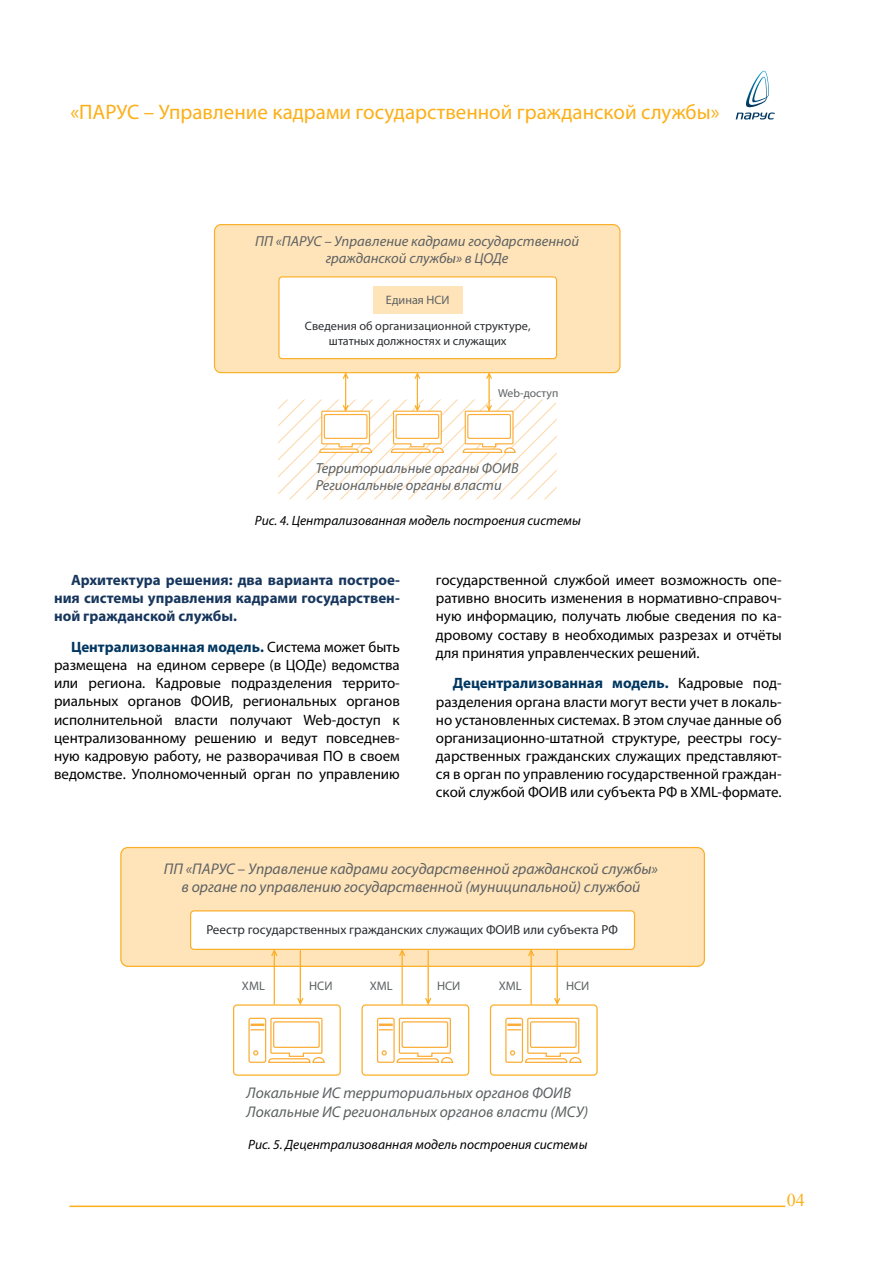
<style>
.page{position:relative;width:893px;height:1263px;background:#fff}
.page>*{position:absolute;margin:0;border:0;box-sizing:border-box;transform-origin:0 0}
.t1{font:21px "Myriad Pro";color:#fcaf17}
.t2{font:18px "Times New Roman";color:#fcaf17}
.t3{font:italic 15.45px/18.6px "Myriad Pro";color:#5d6162;text-align:center}
.t4{font:15px/18px "Myriad Pro";color:#000;text-align:justify}
.t5{font:700 15px/18px "Myriad Pro";color:#17365d;text-align:justify}
.t6{font:italic 14.55px/17.4px "Myriad Pro";color:#5d6162;text-align:center}
.t7{font:italic 13.5px "Myriad Pro";color:#000}
.t8{font:13.05px "Myriad Pro";color:#2b2e31}
.t9{font:12.45px "Myriad Pro";color:#5d6162}
.t10{font:12.15px/14.7px "Myriad Pro";color:#2b2e31;text-align:center}
.t11{font:12.15px "Myriad Pro";color:#5d6162}
.t12{font:11.55px "Myriad Pro";color:#5d6162}
.s1{font-weight:700;color:#003660}
</style>
<div class="page">
<hr style="left:69px;top:1205px;width:716px;height:2px;background:#fcaf17">
<div style="left:121px;top:847px;width:583px;height:119px;background:#ffe4ba;border-radius:7px"></div>
<div style="left:120px;top:847px;width:585px;height:120px;border:1px solid #fbae26;border-radius:7px"></div>
<div style="left:191px;top:911px;width:443px;height:38px;background:#fff;border-radius:4px"></div>
<div style="left:190px;top:910px;width:445px;height:40px;border:1px solid #fbae26;border-radius:4px"></div>
<div style="left:233px;top:1004px;width:108px;height:72px;border:1px solid #fbae26;border-radius:4px"></div>
<svg style="left:248px;top:1017px;width:77px;height:46px"></svg>
<div style="left:361px;top:1004px;width:108px;height:72px;border:1px solid #fbae26;border-radius:4px"></div>
<svg style="left:376px;top:1017px;width:78px;height:46px"></svg>
<div style="left:490px;top:1004px;width:108px;height:72px;border:1px solid #fbae26;border-radius:4px"></div>
<svg style="left:505px;top:1017px;width:77px;height:46px"></svg>
<svg style="left:270px;top:948px;width:35px;height:58px"></svg>
<svg style="left:398px;top:948px;width:34px;height:58px"></svg>
<svg style="left:527px;top:948px;width:34px;height:58px"></svg>
<div style="left:214px;top:225px;width:406px;height:148px;background:#ffe4ba;border-radius:7px"></div>
<div style="left:214px;top:224px;width:406px;height:149px;border:1px solid #fbae26;border-radius:7px"></div>
<div style="left:279px;top:277px;width:277px;height:82px;background:#fff;border-radius:3px"></div>
<div style="left:278px;top:276px;width:279px;height:83px;border:1px solid #fbae26;border-radius:3px"></div>
<div style="left:373px;top:286px;width:89px;height:28px;background:#ffe4ba"></div>
<svg style="left:278px;top:399px;width:279px;height:100px"></svg>
<svg style="left:390px;top:371px;width:55px;height:83px"></svg>
<svg style="left:462px;top:371px;width:54px;height:83px"></svg>
<svg style="left:319px;top:371px;width:54px;height:83px"></svg>
<img style="left:746px;top:71px;width:23px;height:37px">
<svg style="left:736px;top:113px;width:39px;height:7px"></svg>
<h1 class="t1" style="left:70px;top:99px;width:651px">«ПАРУС – Управление кадрами государственной гражданской службы»</h1>
<p class="t6" style="left:255px;top:232px;width:325px">ПП «ПАРУС – Управление кадрами государственной гражданской службы» в ЦОДе</p>
<p class="t11" style="left:386px;top:293px;width:65px">Единая НСИ</p>
<p class="t10" style="left:305px;top:318px;width:227px">Сведения об организационной структуре, штатных должностях и служащих</p>
<p class="t12" style="left:498px;top:386px;width:62px">Web-доступ</p>
<p class="t6" style="left:316px;top:459px;width:204px;text-align:left">Территориальные органы ФОИВ<br>Региональные органы власти</p>
<p class="t7" style="left:255px;top:512px;width:327px">Рис. 4. Централизованная модель построения системы</p>
<p class="t5" style="left:54px;top:571px;width:347px;text-indent:17px">Архитектура решения: два варианта построе&shy;ния системы управления кадрами государствен&shy;ной гражданской службы.</p>
<p class="t4" style="left:54px;top:638px;width:347px;text-indent:17px"><span class="s1">Централизованная модель.</span> Система может быть размещена на едином сервере (в ЦОДе) ведомства или региона. Кадровые подразделения террито&shy;риальных органов ФОИВ, региональных органов исполнительной власти получают Web-доступ к централизованному решению и ведут повседнев&shy;ную кадровую работу, не разворачивая ПО в своем ведомстве. Уполномоченный орган по управлению</p>
<p class="t4" style="left:436px;top:571px;width:347px">государственной службой имеет возможность опе&shy;ративно вносить изменения в нормативно-справоч&shy;ную информацию, получать любые сведения по ка&shy;дровому составу в необходимых разрезах и отчёты для принятия управленческих решений.</p>
<p class="t4" style="left:436px;top:674px;width:347px;text-indent:17px"><span class="s1">Децентрализованная модель.</span> Кадровые под&shy;разделения органа власти могут вести учет в локаль&shy;но установленных системах. В этом случае данные об организационно-штатной структуре, реестры госу&shy;дарственных гражданских служащих представляют&shy;ся в орган по управлению государственной граждан&shy;ской службой ФОИВ или субъекта РФ в XML-формате.</p>
<p class="t3" style="left:164px;top:859px;width:496px">ПП «ПАРУС – Управление кадрами государственной гражданской службы» в органе по управлению государственной (муниципальной) службой</p>
<p class="t8" style="left:206px;top:922px;width:413px">Реестр государственных гражданских служащих ФОИВ или субъекта РФ</p>
<p class="t9" style="left:242px;top:978px;width:24px">XML</p>
<p class="t9" style="left:309px;top:978px;width:25px">НСИ</p>
<p class="t9" style="left:370px;top:978px;width:24px">XML</p>
<p class="t9" style="left:437px;top:978px;width:25px">НСИ</p>
<p class="t9" style="left:499px;top:978px;width:24px">XML</p>
<p class="t9" style="left:566px;top:978px;width:25px">НСИ</p>
<p class="t3" style="left:247px;top:1084px;width:344px;text-align:left">Локальные ИС территориальных органов ФОИВ<br>Локальные ИС региональных органов власти (МСУ)</p>
<p class="t7" style="left:248px;top:1136px;width:341px">Рис. 5. Децентрализованная модель построения системы</p>
<p class="t2" style="left:787px;top:1188px;width:19px">04</p>
</div>
